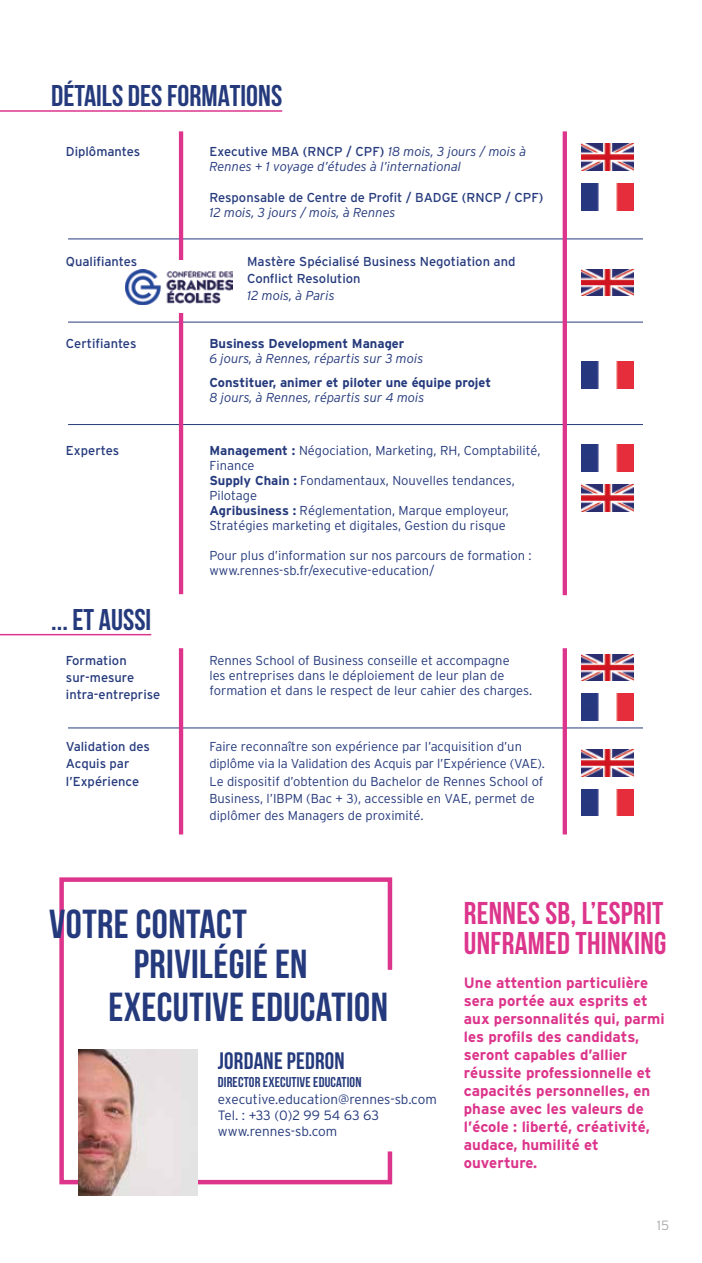
<style>
.page{position:relative;width:702px;height:1263px;background:#fff}
.page>*{position:absolute;margin:0;border:0;box-sizing:border-box;transform-origin:0 0}
.t1{font:700 40.5px/82.2px "Bebas Neue";letter-spacing:.01em;color:#253a7c}
.t2{font:31.5px/30px "Bebas Neue";letter-spacing:.01em;color:#dc358b}
.t3{font:700 30px "Bebas Neue";color:#253a7c}
.t4{font:700 23.85px "Bebas Neue";letter-spacing:.01em;color:#253a7c}
.t5{font:700 15px/18px "Interstate";color:#dc358b}
.t6{font:700 14.25px "Bebas Neue";letter-spacing:.01em;color:#253a7c}
.t7{font:300 13.5px/16.2px "Interstate";color:#253a7c}
.t8{font:300 13.5px "Interstate";color:#acacac}
.t9{font:300 12.9px/15px "Interstate";color:#253a7c}
.t10{font:12.9px/17.2px "Interstate";color:#253a7c}
.t11{font:italic 300 12.9px/15px "Interstate";color:#253a7c}
.t12{font:700 12.9px "Interstate";color:#253a7c}
.s1{font-weight:400;font-style:normal}
.s2{font-weight:700}
</style>
<div class="page">
<hr style="left:0;top:110px;width:282px;height:2px;background:#dc358b">
<hr style="left:0;top:634px;width:151px;height:1px;background:#dc358b">
<hr style="left:68px;top:239px;width:575px;height:1px;background:#253a7c">
<hr style="left:68px;top:727px;width:575px;height:1px;background:#253a7c">
<hr style="left:68px;top:322px;width:575px;height:1px;background:#253a7c">
<hr style="left:68px;top:424px;width:575px;height:1px;background:#253a7c">
<div style="left:562px;top:131px;width:5px;height:464px;background:#dc358b"></div>
<div style="left:562px;top:648px;width:5px;height:186px;background:#dc358b"></div>
<hr style="left:179px;top:131px;width:4px;height:463px;background:#dc358b">
<hr style="left:179px;top:648px;width:4px;height:186px;background:#dc358b">
<img style="left:581px;top:144px;width:52px;height:27px">
<img style="left:581px;top:654px;width:52px;height:27px">
<img style="left:581px;top:269px;width:52px;height:27px">
<img style="left:581px;top:361px;width:52px;height:27px">
<img style="left:581px;top:694px;width:52px;height:26px">
<img style="left:581px;top:750px;width:52px;height:26px">
<img style="left:581px;top:789px;width:52px;height:27px">
<img style="left:581px;top:183px;width:52px;height:27px">
<div style="left:121px;top:260px;width:118px;height:53px;background:#fff"></div>
<img style="left:125px;top:269px;width:107px;height:35px">
<img style="left:581px;top:484px;width:52px;height:27px">
<img style="left:581px;top:445px;width:52px;height:27px">
<svg style="left:59px;top:877px;width:334px;height:309px"></svg>
<img style="left:79px;top:1050px;width:118px;height:145px">
<h3 class="t3" style="left:51px;top:80px;width:232px">DÉTAILS DES FORMATIONS</h3>
<p class="t10" style="left:66px;top:143px;width:76px">Diplômantes</p>
<p class="t11" style="left:209px;top:144px;width:318px"><span class="s1">Executive MBA (RNCP / CPF)</span> 18 mois, 3 jours / mois à<br>Rennes + 1 voyage d’études à l’international</p>
<p class="t10" style="left:209px;top:189px;width:335px">Responsable de Centre de Profit / BADGE (RNCP / CPF)</p>
<p class="t11" style="left:209px;top:205px;width:188px">12 mois, 3 jours / mois, à Rennes</p>
<p class="t10" style="left:66px;top:253px;width:73px">Qualifiantes</p>
<p class="t10" style="left:247px;top:253px;width:270px">Mastère Spécialisé Business Negotiation and<br>Conflict Resolution</p>
<p class="t11" style="left:247px;top:288px;width:89px">12 mois, à Paris</p>
<p class="t10" style="left:66px;top:335px;width:72px">Certifiantes</p>
<p class="t12" style="left:209px;top:336px;width:196px">Business Development Manager</p>
<p class="t11" style="left:209px;top:351px;width:215px">6 jours, à Rennes, répartis sur 3 mois</p>
<p class="t12" style="left:209px;top:374px;width:283px">Constituer, animer et piloter une équipe projet</p>
<p class="t11" style="left:209px;top:390px;width:216px">8 jours, à Rennes, répartis sur 4 mois</p>
<p class="t10" style="left:66px;top:442px;width:55px">Expertes</p>
<p class="t9" style="left:209px;top:443px;width:333px"><span class="s2">Management :</span> Négociation, Marketing, RH, Comptabilité, Finance<br><span class="s2">Supply Chain :</span> Fondamentaux, Nouvelles tendances, Pilotage<br><span class="s2">Agribusiness :</span> Réglementation, Marque employeur, Stratégies marketing et digitales, Gestion du risque</p>
<p class="t9" style="left:209px;top:548px;width:323px">Pour plus d’information sur nos parcours de formation : www.rennes-sb.fr/executive-education/</p>
<h3 class="t3" style="left:51px;top:603px;width:102px">... ET AUSSI</h3>
<p class="t10" style="left:66px;top:651px;width:96px">Formation sur-mesure intra-entreprise</p>
<p class="t10" style="left:66px;top:738px;width:85px">Validation des<br>Acquis par l’Expérience</p>
<p class="t9" style="left:209px;top:652px;width:324px">Rennes School of Business conseille et accompagne<br>les entreprises dans le déploiement de leur plan de formation et dans le respect de leur cahier des charges.</p>
<p class="t9" style="left:209px;top:738px;width:337px;line-height:17.2px">Faire reconnaître son expérience par l’acquisition d’un diplôme via la Validation des Acquis par l’Expérience (VAE).<br>Le dispositif d’obtention du Bachelor de Rennes School of Business, l’IBPM (Bac + 3), accessible en VAE, permet de diplômer des Managers de proximité.</p>
<h1 class="t1" style="left:108px;top:883px;width:281px;text-indent:-59px">VOTRE CONTACT<br>EXECUTIVE EDUCATION</h1>
<h3 class="t4" style="left:218px;top:1048px;width:128px">JORDANE PEDRON</h3>
<p class="t6" style="left:218px;top:1074px;width:145px">DIRECTOR EXECUTIVE EDUCATION</p>
<p class="t7" style="left:218px;top:1090px;width:220px">executive.education@rennes-sb.com<br>Tel. : +33 (0)2 99 54 63 63 www.rennes-sb.com</p>
<h1 class="t1" style="left:134px;top:923px;width:175px">PRIVILÉGIÉ EN</h1>
<h2 class="t2" style="left:464px;top:898px;width:204px">RENNES SB, L’ESPRIT<br>UNFRAMED THINKING</h2>
<p class="t5" style="left:464px;top:973px;width:202px">Une attention particulière sera portée aux esprits et aux personnalités qui, parmi les profils des candidats, seront capables d’allier réussite professionnelle et capacités personnelles, en phase avec les valeurs de l’école : liberté, créativité, audace, humilité et ouverture.</p>
<p class="t8" style="left:656px;top:1218px;width:14px">15</p>
</div>
